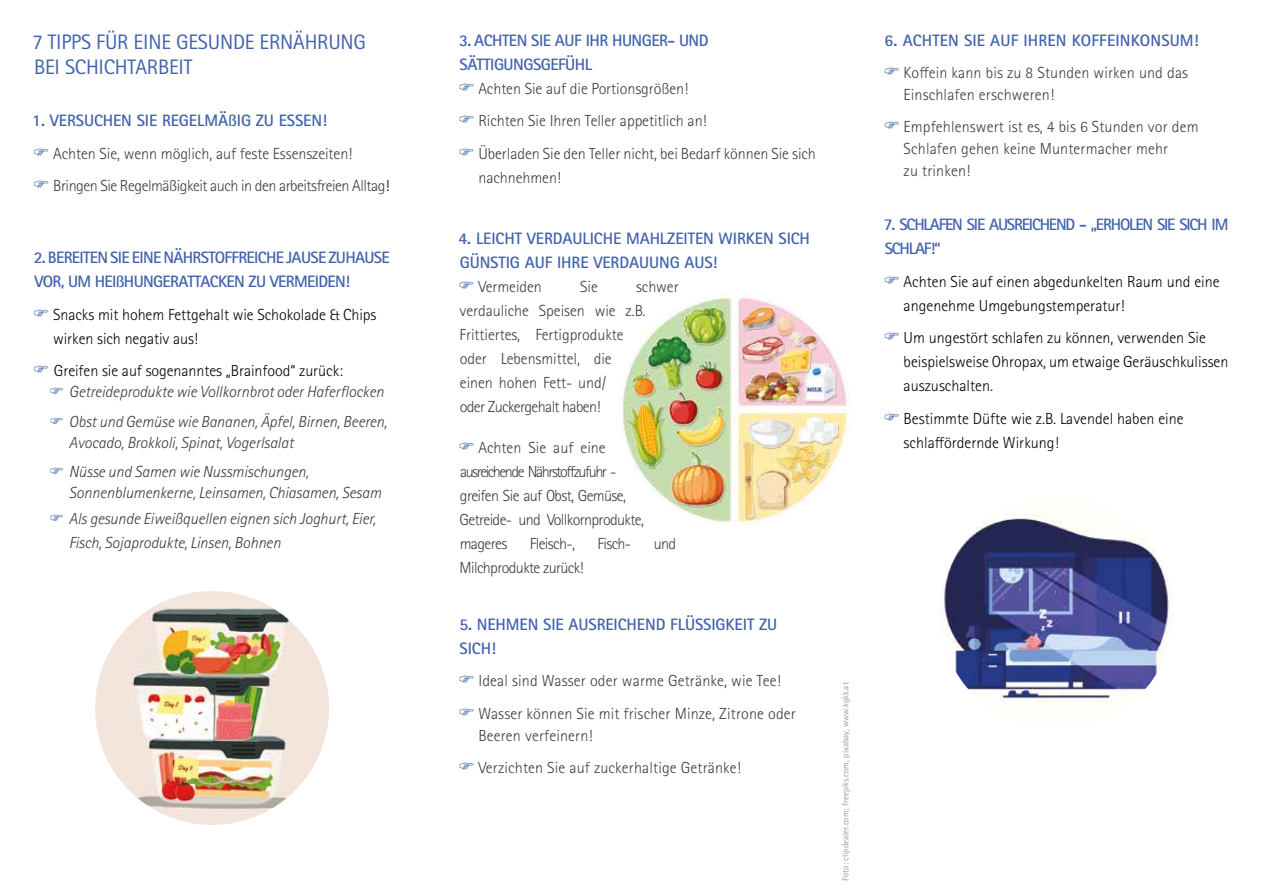
<style>
.page{position:relative;width:1263px;height:893px;background:#fff}
.page>*{position:absolute;margin:0;border:0;box-sizing:border-box;transform-origin:0 0}
.t1{font:21px/25.5px "Rotis Sans Serif Pro";letter-spacing:-.01em;color:#4262ab}
.t2{font:700 16.5px/24px "Rotis Sans Serif Pro";letter-spacing:-.005em;color:#4161ab}
.t3{font:700 16.5px/24px "Rotis Sans Serif Pro";letter-spacing:-.04em;color:#4161ab}
.t4{font:700 16.5px/24px "Rotis Sans Serif Pro";letter-spacing:-.07em;color:#4262ab}
.t5{font:700 16.5px/24px "Rotis Sans Serif Pro";letter-spacing:-.03em;color:#4161ab}
.t6{font:300 16.05px/24px "Rotis Sans Serif Pro";letter-spacing:-.005em;color:#3c3c3b}
.t7{font:300 16.05px/24px "Rotis Sans Serif Pro";color:#000}
.t8{font:italic 300 16.05px/29.5px "Rotis Sans Serif Pro";letter-spacing:-.005em;color:#3c3c3b}
.t9{font:300 16.05px/24px "Rotis Sans Serif Pro";letter-spacing:-.04em;color:#3c3c3b}
.t10{font:300 16.05px/32.5px "Rotis Sans Serif Pro";letter-spacing:-.03em;color:#3c3c3b}
.t11{font:9px "Rotis Sans Serif Pro";color:#9d9d9c}
.s1{font-weight:400}
</style>
<div class="page">
<img style="left:95px;top:591px;width:234px;height:234px;border-radius:117px">
<img style="left:618px;top:292px;width:233px;height:234px;border-radius:115px">
<img style="left:940px;top:496px;width:234px;height:234px;border-radius:117px">
<h1 class="t1" style="left:32px;top:29px;width:335px">7 TIPPS FÜR EINE GESUNDE ERNÄHRUNG<br>BEI SCHICHTARBEIT</h1>
<p class="t2" style="left:32px;top:109px;width:296px">1. VERSUCHEN SIE REGELMÄßIG ZU ESSEN!</p>
<p class="t10" style="left:53px;top:137px;width:338px">Achten Sie, wenn möglich, auf feste Essenszeiten!<br>Bringen Sie Regelmäßigkeit auch in den arbeitsfreien Alltag<span class="s1">!</span></p>
<p class="t3" style="left:34px;top:246px;width:358px">2. BEREITEN SIE EINE NÄHRSTOFFREICHE JAUSE ZUHAUSE<br>VOR, UM HEIßHUNGERATTACKEN ZU VERMEIDEN!</p>
<p class="t7" style="left:53px;top:303px;width:325px">Snacks mit hohem Fettgehalt wie Schokolade &amp; Chips wirken sich negativ aus!</p>
<p class="t7" style="left:54px;top:359px;width:291px">Greifen sie auf sogenanntes „Brainfood“ zurück:</p>
<p class="t8" style="left:69px;top:377px;width:320px">Getreideprodukte wie Vollkornbrot oder Haferflocken<br>Obst und Gemüse wie Bananen, Äpfel, Birnen, Beeren,</p>
<p class="t8" style="left:69px;top:428px;width:241px">Avocado, Brokkoli, Spinat, Vogerlsalat<br>Nüsse und Samen wie Nussmischungen,</p>
<p class="t8" style="left:69px;top:481px;width:314px;line-height:24.6px">Sonnenblumenkerne, Leinsamen, Chiasamen, Sesam<br>Als gesunde Eiweißquellen eignen sich Joghurt, Eier,<br>Fisch, Sojaprodukte, Linsen, Bohnen</p>
<p class="t5" style="left:459px;top:28px;width:251px">3. ACHTEN SIE AUF IHR HUNGER- UND<br>SÄTTIGUNGSGEFÜHL</p>
<p class="t6" style="left:478px;top:72px;width:339px;line-height:32.5px">Achten Sie auf die Portionsgrößen!<br>Richten Sie Ihren Teller appetitlich an!<br>Überladen Sie den Teller nicht, bei Bedarf können Sie sich</p>
<p class="t6" style="left:478px;top:165px;width:84px">nachnehmen!</p>
<p class="t2" style="left:458px;top:227px;width:353px">4. LEICHT VERDAULICHE MAHLZEITEN WIRKEN SICH<br>GÜNSTIG AUF IHRE VERDAUUNG AUS!</p>
<p class="t6" style="left:478px;top:275px;width:65px">Vermeiden</p>
<p class="t6" style="left:580px;top:275px;width:19px">Sie</p>
<p class="t6" style="left:460px;top:275px;width:221px;text-indent:176px">schwer verdauliche Speisen wie z.B.<br>Frittiertes, Fertigprodukte<br>oder Lebensmittel, die<br>einen hohen Fett- und/<br>oder Zuckergehalt haben!</p>
<p class="t9" style="left:460px;top:436px;width:186px;text-indent:19px">Achten Sie auf eine ausreichende Nährstoffzufuhr - greifen Sie auf Obst, Gemüse,<br>Getreide- und Vollkornprodukte, mageres</p>
<p class="t9" style="left:530px;top:532px;width:47px">Fleisch-,</p>
<p class="t6" style="left:598px;top:532px;width:35px">Fisch-</p>
<p class="t6" style="left:654px;top:532px;width:24px">und</p>
<p class="t9" style="left:460px;top:556px;width:126px">Milchprodukte zurück!</p>
<p class="t2" style="left:459px;top:612px;width:319px">5. NEHMEN SIE AUSREICHEND FLÜSSIGKEIT ZU<br>SICH!</p>
<p class="t6" style="left:478px;top:665px;width:319px;line-height:32.5px">Ideal sind Wasser oder warme Getränke, wie Tee!<br>Wasser können Sie mit frischer Minze, Zitrone oder</p>
<p class="t6" style="left:478px;top:719px;width:264px;line-height:32.5px">Beeren verfeinern!<br>Verzichten Sie auf zuckerhaltige Getränke!</p>
<p class="t11" style="left:840px;top:881px;width:200px;rotate:-90deg">Foto: clipdealer.com; freepiks.com, pixabay, www.kgkk.at</p>
<p class="t2" style="left:884px;top:28px;width:316px">6. ACHTEN SIE AUF IHREN KOFFEINKONSUM!</p>
<p class="t6" style="left:904px;top:62px;width:286px;line-height:21.8px">Koffein kann bis zu 8 Stunden wirken und das<br>Einschlafen erschweren!</p>
<p class="t6" style="left:904px;top:116px;width:296px;line-height:21.8px">Empfehlenswert ist es, 4 bis 6 Stunden vor dem<br>Schlafen gehen keine Muntermacher mehr<br>zu trinken!</p>
<p class="t4" style="left:884px;top:212px;width:346px">7. SCHLAFEN SIE AUSREICHEND - „ERHOLEN SIE SICH IM<br>SCHLAF!“</p>
<p class="t7" style="left:904px;top:269px;width:317px">Achten Sie auf einen abgedunkelten Raum und eine angenehme Umgebungstemperatur!</p>
<p class="t7" style="left:904px;top:326px;width:326px">Um ungestört schlafen zu können, verwenden Sie beispielsweise Ohropax, um etwaige Geräuschkulissen auszuschalten.</p>
<p class="t7" style="left:904px;top:406px;width:282px">Bestimmte Düfte wie z.B. Lavendel haben eine schlaffördernde Wirkung!</p>
</div>
